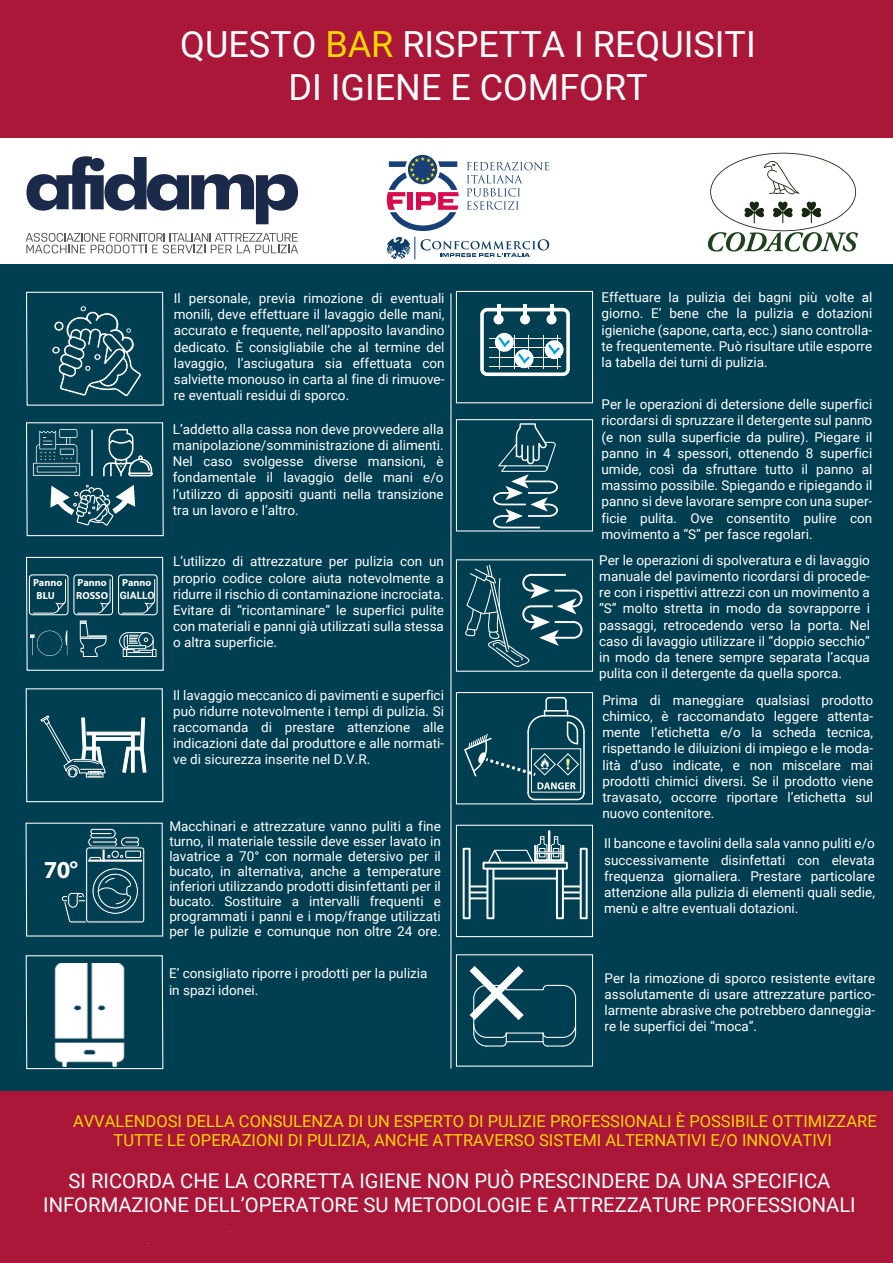
<style>
.page{position:relative;width:893px;height:1263px;background:#fff}
.page>*{position:absolute;margin:0;border:0;box-sizing:border-box;transform-origin:0 0}
.t1{font:36px/43.2px "Roboto";color:#fff;text-align:center}
.t2{font:700 24.45px "Myriad Pro";color:#fff}
.t3{font:20.25px/24.3px "Roboto";color:#fff;text-align:center}
.t4{font:16.5px/19.5px "Roboto";color:#fdd700;text-align:center}
.t5{font:13.5px/16.2px "Roboto";color:#fff;text-align:justify}
.t6{font:700 10.35px/12.3px "Myriad Pro";color:#fff;text-align:center}
.t7{font:700 10.35px "Roboto";color:#fff}
.s1{color:#fdd700}
</style>
<div class="page">
<div style="left:0;top:264px;width:893px;height:828px;background:#003e51"></div>
<div style="left:0;top:0;width:893px;height:137px;background:#ab1738"></div>
<div style="left:0;top:1091px;width:893px;height:172px;background:#ab1738"></div>
<hr style="left:450px;top:293px;width:1px;height:775px;background:#fff">
<div style="left:456px;top:291px;width:137px;height:112px;border:1px solid #fff"></div>
<div style="left:456px;top:419px;width:137px;height:112px;border:1px solid #fff"></div>
<div style="left:456px;top:559px;width:137px;height:113px;border:1px solid #fff"></div>
<div style="left:456px;top:692px;width:137px;height:112px;border:1px solid #fff"></div>
<div style="left:456px;top:825px;width:137px;height:112px;border:1px solid #fff"></div>
<svg style="left:25px;top:955px;width:139px;height:115px"></svg>
<div style="left:456px;top:954px;width:137px;height:113px;border:1px solid #fff"></div>
<svg style="left:542px;top:984px;width:35px;height:15px"></svg>
<hr style="left:575px;top:998px;width:1px;height:35px;background:#fff">
<hr style="left:506px;top:989px;width:37px;height:1px;background:#fff">
<hr style="left:506px;top:1032px;width:37px;height:1px;background:#fff">
<hr style="left:506px;top:1041px;width:37px;height:1px;background:#fff">
<svg style="left:542px;top:1023px;width:35px;height:24px"></svg>
<svg style="left:469px;top:966px;width:62px;height:81px"></svg>
<svg style="left:465px;top:564px;width:118px;height:103px"></svg>
<svg style="left:708px;top:153px;width:150px;height:99px"></svg>
<svg style="left:464px;top:696px;width:121px;height:105px"></svg>
<svg style="left:493px;top:423px;width:65px;height:106px"></svg>
<hr style="left:497px;top:304px;width:3px;height:15px;background:#fff">
<hr style="left:523px;top:304px;width:4px;height:15px;background:#fff">
<hr style="left:550px;top:304px;width:3px;height:15px;background:#fff">
<svg style="left:480px;top:308px;width:90px;height:68px"></svg>
<svg style="left:25px;top:822px;width:139px;height:115px"></svg>
<svg style="left:26px;top:556px;width:138px;height:115px"></svg>
<svg style="left:26px;top:422px;width:138px;height:115px"></svg>
<svg style="left:26px;top:291px;width:138px;height:115px"></svg>
<img style="left:39px;top:964px;width:102px;height:102px">
<svg style="left:26px;top:156px;width:272px;height:68px"></svg>
<svg style="left:26px;top:233px;width:272px;height:20px"></svg>
<svg style="left:467px;top:162px;width:82px;height:48px"></svg>
<svg style="left:387px;top:152px;width:72px;height:79px"></svg>
<svg style="left:421px;top:239px;width:128px;height:18px"></svg>
<svg style="left:387px;top:237px;width:28px;height:22px"></svg>
<svg style="left:25px;top:688px;width:139px;height:115px"></svg>
<svg style="left:462px;top:830px;width:126px;height:90px"></svg>
<h1 class="t1" style="left:180px;top:21px;width:577px">QUESTO <span class="s1">BAR</span> RISPETTA I REQUISITI<br>DI IGIENE E COMFORT</h1>
<p class="t6" style="left:33px;top:576px;width:31px">Panno<br>BLU</p>
<p class="t6" style="left:76px;top:576px;width:33px;text-align:left">Panno<br>ROSSO</p>
<p class="t6" style="left:122px;top:576px;width:31px">Panno</p>
<p class="t7" style="left:120px;top:588px;width:36px">GIALLO</p>
<p class="t5" style="left:174px;top:289px;width:272px">Il personale, previa rimozione di eventuali monili, deve effettuare il lavaggio delle mani, accurato e frequente, nell’apposito lavandino dedicato. È consigliabile che al termine del lavaggio, l’asciugatura sia effettuata con salviette monouso in carta al fine di rimuove&shy;re eventuali residui di sporco.</p>
<p class="t5" style="left:173px;top:420px;width:272px">L’addetto alla cassa non deve provvedere alla manipolazione/somministrazione di alimenti.<br>Nel caso svolgesse diverse mansioni, è fondamentale il lavaggio delle mani e/o l’utilizzo di appositi guanti nella transizione tra un lavoro e l’altro.</p>
<p class="t5" style="left:173px;top:553px;width:272px">L’utilizzo di attrezzature per pulizia con un proprio codice colore aiuta notevolmente a ridurre il rischio di contaminazione incrociata.<br>Evitare di “ricontaminare” le superfici pulite con materiali e panni già utilizzati sulla stessa o altra superficie.</p>
<p class="t5" style="left:173px;top:686px;width:272px">Il lavaggio meccanico di pavimenti e superfici può ridurre notevolmente i tempi di pulizia. Si raccomanda di prestare attenzione alle indicazioni date dal produttore e alle normati&shy;ve di sicurezza inserite nel D.V.R.</p>
<h2 class="t2" style="left:44px;top:854px;width:36px">70°</h2>
<p class="t5" style="left:169px;top:818px;width:273px;line-height:15px">Macchinari e attrezzature vanno puliti a fine turno, il materiale tessile deve esser lavato in lavatrice a 70° con normale detersivo per il bucato, in alternativa, anche a temperature inferiori utilizzando prodotti disinfettanti per il bucato. Sostituire a intervalli frequenti e programmati i panni e i mop/frange utilizzati per le pulizie e comunque non oltre 24 ore.</p>
<p class="t5" style="left:169px;top:965px;width:260px">E’ consigliato riporre i prodotti per la pulizia in spazi idonei.</p>
<p class="t5" style="left:601px;top:289px;width:272px">Effettuare la pulizia dei bagni più volte al giorno. E’ bene che la pulizia e dotazioni igieniche (sapone, carta, ecc.) siano controlla&shy;te frequentemente. Può risultare utile esporre la tabella dei turni di pulizia.</p>
<p class="t5" style="left:601px;top:396px;width:272px">Per le operazioni di detersione delle superfici ricordarsi di spruzzare il detergente sul panno (e non sulla superficie da pulire). Piegare il panno in 4 spessori, ottenendo 8 superfici umide, così da sfruttare tutto il panno al massimo possibile. Spiegando e ripiegando il panno si deve lavorare sempre con una super&shy;ficie pulita. Ove consentito pulire con movimento a “S” per fasce regolari.</p>
<p class="t5" style="left:599px;top:551px;width:272px">Per le operazioni di spolveratura e di lavaggio manuale del pavimento ricordarsi di procede&shy;re con i rispettivi attrezzi con un movimento a “S” molto stretta in modo da sovrapporre i passaggi, retrocedendo verso la porta. Nel caso di lavaggio utilizzare il “doppio secchio” in modo da tenere sempre separata l’acqua pulita con il detergente da quella sporca.</p>
<p class="t5" style="left:602px;top:691px;width:272px">Prima di maneggiare qualsiasi prodotto chimico, è raccomandato leggere attenta&shy;mente l’etichetta e/o la scheda tecnica, rispettando le diluizioni di impiego e le moda&shy;lità d’uso indicate, e non miscelare mai prodotti chimici diversi. Se il prodotto viene travasato, occorre riportare l’etichetta sul nuovo contenitore.</p>
<p class="t5" style="left:604px;top:835px;width:272px">Il bancone e tavolini della sala vanno puliti e/o successivamente disinfettati con elevata frequenza giornaliera. Prestare particolare attenzione alla pulizia di elementi quali sedie, menù e altre eventuali dotazioni.</p>
<p class="t5" style="left:863px;top:287px;width:5px">-</p>
<p class="t5" style="left:863px;top:409px;width:5px">-</p>
<p class="t5" style="left:604px;top:969px;width:272px">Per la rimozione di sporco resistente evitare assolutamente di usare attrezzature partico&shy;larmente abrasive che potrebbero danneggia&shy;re le superfici dei “moca”.</p>
<p class="t4" style="left:73px;top:1110px;width:805px">AVVALENDOSI DELLA CONSULENZA DI UN ESPERTO DI PULIZIE PROFESSIONALI È POSSIBILE OTTIMIZZARE<br>TUTTE LE OPERAZIONI DI PULIZIA, ANCHE ATTRAVERSO SISTEMI ALTERNATIVI E/O INNOVATIVI</p>
<h3 class="t3" style="left:43px;top:1168px;width:814px">SI RICORDA CHE LA CORRETTA IGIENE NON PUÒ PRESCINDERE DA UNA SPECIFICA<br>INFORMAZIONE DELL’OPERATORE SU METODOLOGIE E ATTREZZATURE PROFESSIONALI</h3>
</div>
